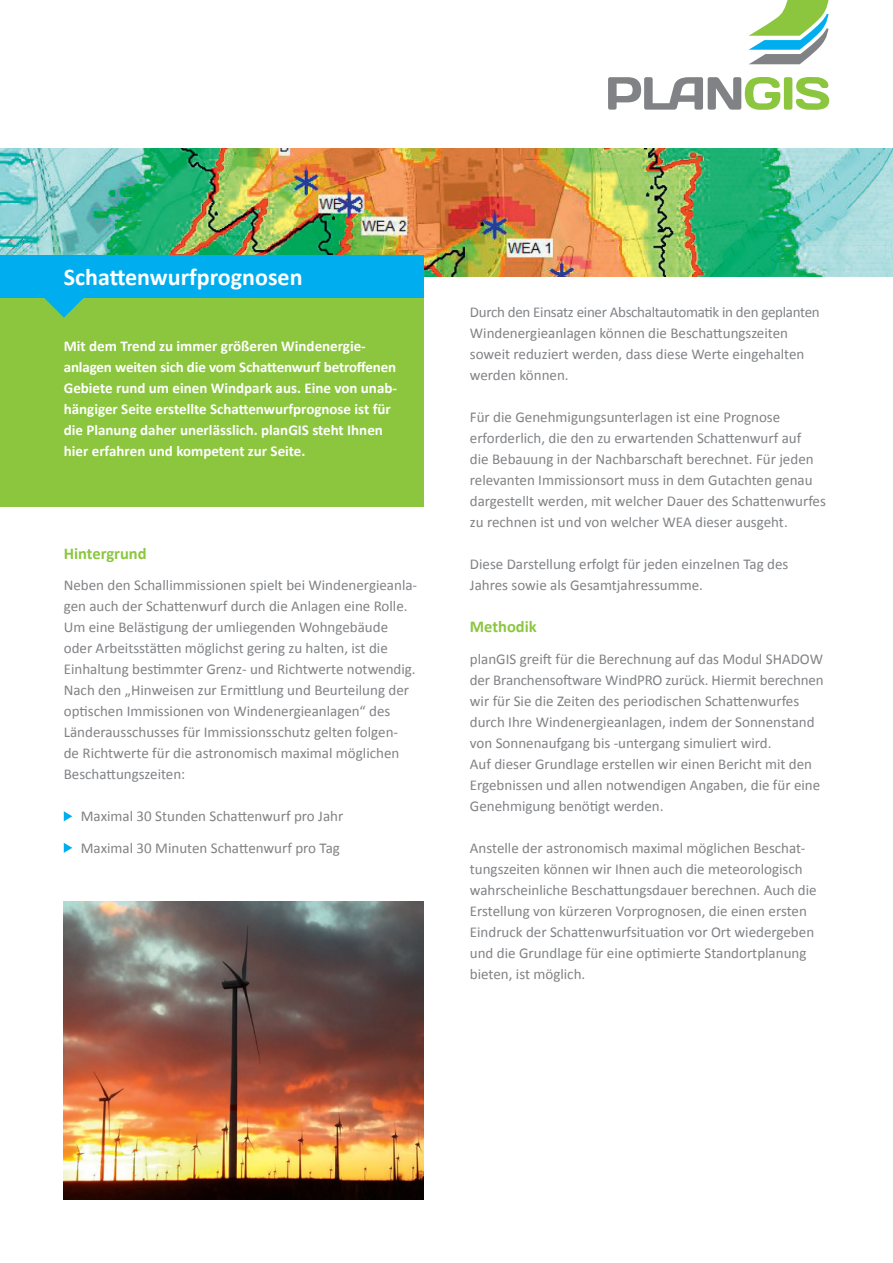
<style>
.page{position:relative;width:893px;height:1263px;background:#fff}
.page>*{position:absolute;margin:0;border:0;box-sizing:border-box;transform-origin:0 0}
.t1{font:700 24px "Calibri";color:#fff}
.t2{font:700 16.5px "Calibri";color:#8bc63e}
.t3{font:15px/21px "Calibri";color:#808285}
.t4{font:700 15px/21px "Calibri";color:#fff}
</style>
<div class="page">
<svg style="left:64px;top:811px;width:8px;height:10px"></svg>
<svg style="left:64px;top:843px;width:8px;height:10px"></svg>
<img style="left:64px;top:901px;width:359px;height:298px">
<svg style="left:749px;top:0;width:80px;height:64px"></svg>
<svg style="left:608px;top:77px;width:221px;height:33px"></svg>
<div style="left:0;top:298px;width:423px;height:209px;background:#8bc63e"></div>
<img style="left:0;top:149px;width:893px;height:127px">
<div style="left:0;top:255px;width:423px;height:43px;background:#00aeef"></div>
<svg style="left:44px;top:298px;width:40px;height:20px"></svg>
<h1 class="t1" style="left:64px;top:262px;width:240px">Schattenwurfprognosen</h1>
<p class="t4" style="left:64px;top:335px;width:335px">Mit dem Trend zu immer größeren Windenergie&shy;anlagen weiten sich die vom Schattenwurf betroffenen Gebiete rund um einen Windpark aus. Eine von unab&shy;hängiger Seite erstellte Schattenwurfprognose ist für die Planung daher unerlässlich. planGIS steht Ihnen hier erfahren und kompetent zur Seite.</p>
<p class="t2" style="left:64px;top:543px;width:84px">Hintergrund</p>
<p class="t3" style="left:64px;top:574px;width:355px">Neben den Schallimmissionen spielt bei Windenergieanla&shy;gen auch der Schattenwurf durch die Anlagen eine Rolle.<br>Um eine Belästigung der umliegenden Wohngebäude oder Arbeitsstätten möglichst gering zu halten, ist die Einhaltung bestimmter Grenz- und Richtwerte notwendig.<br>Nach den „Hinweisen zur Ermittlung und Beurteilung der optischen Immissionen von Windenergieanlagen“ des Länderausschusses für Immissionsschutz gelten folgen-<br>de Richtwerte für die astronomisch maximal möglichen Beschattungszeiten:</p>
<p class="t3" style="left:81px;top:800px;width:264px;line-height:31.5px">Maximal 30 Stunden Schattenwurf pro Jahr<br>Maximal 30 Minuten Schattenwurf pro Tag</p>
<p class="t3" style="left:470px;top:301px;width:351px">Durch den Einsatz einer Abschaltautomatik in den geplanten Windenergieanlagen können die Beschattungszeiten soweit reduziert werden, dass diese Werte eingehalten werden können.</p>
<p class="t3" style="left:470px;top:406px;width:358px">Für die Genehmigungsunterlagen ist eine Prognose erforderlich, die den zu erwartenden Schattenwurf auf<br>die Bebauung in der Nachbarschaft berechnet. Für jeden relevanten Immissionsort muss in dem Gutachten genau dargestellt werden, mit welcher Dauer des Schattenwurfes zu rechnen ist und von welcher WEA dieser ausgeht.</p>
<p class="t3" style="left:470px;top:553px;width:320px">Diese Darstellung erfolgt für jeden einzelnen Tag des<br>Jahres sowie als Gesamtjahressumme.</p>
<p class="t2" style="left:470px;top:617px;width:68px">Methodik</p>
<p class="t3" style="left:470px;top:648px;width:355px">planGIS greift für die Berechnung auf das Modul SHADOW der Branchensoftware WindPRO zurück. Hiermit berechnen wir für Sie die Zeiten des periodischen Schattenwurfes durch Ihre Windenergieanlagen, indem der Sonnenstand von Sonnenaufgang bis -untergang simuliert wird.<br>Auf dieser Grundlage erstellen wir einen Bericht mit den Ergebnissen und allen notwendigen Angaben, die für eine Genehmigung benötigt werden.</p>
<p class="t3" style="left:470px;top:837px;width:348px">Anstelle der astronomisch maximal möglichen Beschat&shy;tungszeiten können wir Ihnen auch die meteorologisch wahrscheinliche Beschattungsdauer berechnen. Auch die Erstellung von kürzeren Vorprognosen, die einen ersten Eindruck der Schattenwurfsituation vor Ort wiedergeben und die Grundlage für eine optimierte Standortplanung bieten, ist möglich.</p>
</div>
